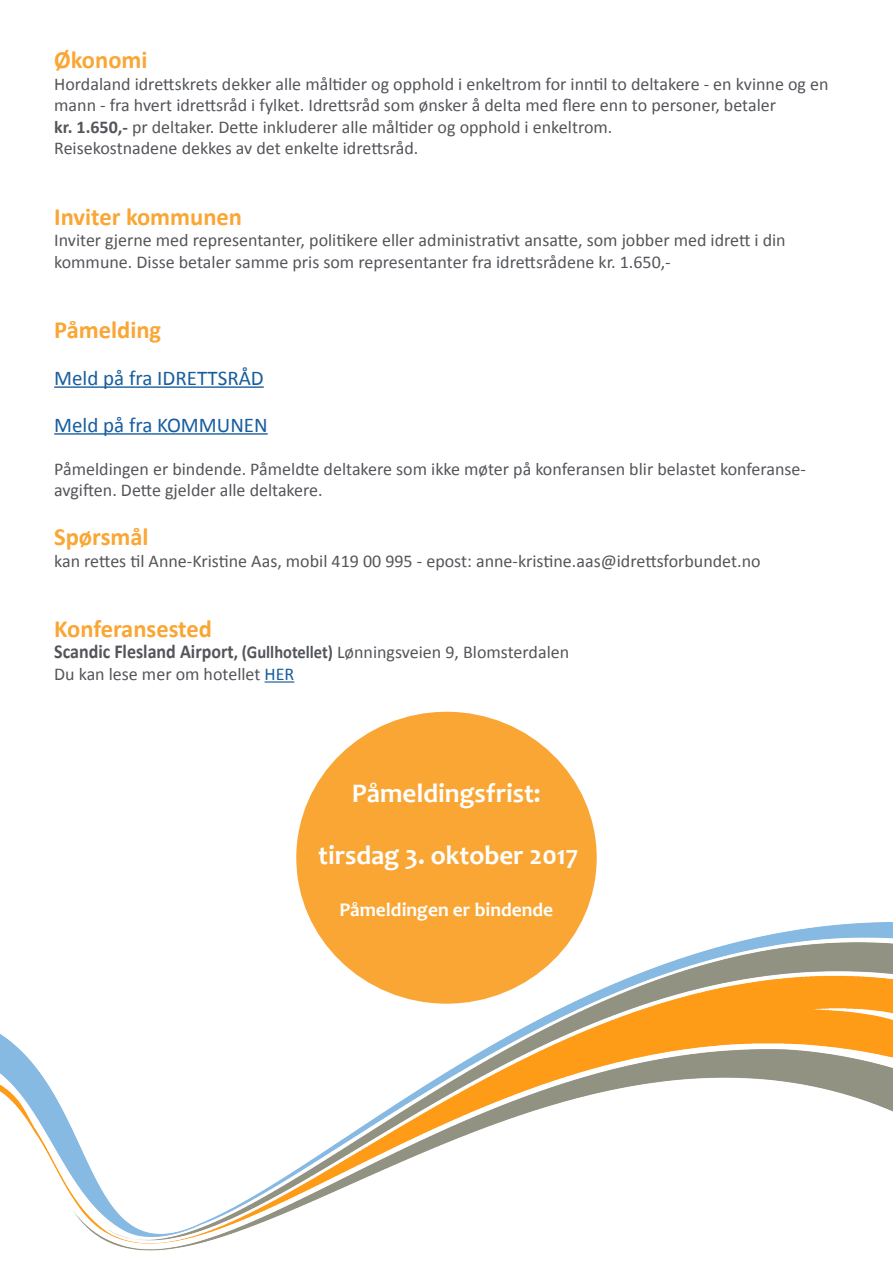
<style>
.page{position:relative;width:893px;height:1263px;background:#fff}
.page>*{position:absolute;margin:0;border:0;box-sizing:border-box;transform-origin:0 0}
.t1{font:700 27px "Candara";color:#fff}
.t2{font:700 24.75px "Calibri";color:#faa634}
.t3{font:21px "Calibri";color:#175d9e}
.t4{font:700 19.5px "Candara";color:#fff}
.t5{font:18px/21.6px "Calibri";color:#54555a}
.s1{font-weight:700}
.s2{font-weight:700;font-size:19.8px}
.s3{font-weight:700;font-size:18.15px}
.s4{color:#175d9e}
</style>
<div class="page">
<hr style="left:54px;top:386px;width:210px;height:2px;background:#175d9e">
<hr style="left:54px;top:433px;width:214px;height:2px;background:#175d9e">
<hr style="left:265px;top:681px;width:29px;height:2px;background:#175d9e">
<div style="left:296px;top:712px;width:301px;height:292px;background:#faa634;border-radius:50%"></div>
<img style="left:0;top:923px;width:893px;height:328px">
<p class="t2" style="left:54px;top:42px;width:95px">Økonomi</p>
<p class="t5" style="left:54px;top:72px;width:776px">Hordaland idrettskrets dekker alle måltider og opphold i enkeltrom for inntil to deltakere - en kvinne og en mann - fra hvert idrettsråd i fylket. Idrettsråd som ønsker å delta med flere enn to personer, betaler<br><span class="s1">kr. 1.650,-</span> pr deltaker. Dette inkluderer alle måltider og opphold i enkeltrom.</p>
<p class="t5" style="left:54px;top:137px;width:366px">Reisekostnadene dekkes av det enkelte idrettsråd.</p>
<p class="t2" style="left:54px;top:199px;width:189px">Inviter kommunen</p>
<p class="t5" style="left:54px;top:229px;width:733px">Inviter gjerne med representanter, politikere eller administrativt ansatte, som jobber med idrett i din kommune. Disse betaler samme pris som representanter fra idrettsrådene kr. 1.650,-</p>
<p class="t2" style="left:54px;top:312px;width:108px">Påmelding</p>
<p class="t3" style="left:54px;top:363px;width:211px">Meld på fra IDRETTSRÅD</p>
<p class="t3" style="left:54px;top:410px;width:215px">Meld på fra KOMMUNEN</p>
<p class="t5" style="left:54px;top:457px;width:753px">Påmeldingen er bindende. Påmeldte deltakere som ikke møter på konferansen blir belastet konferanse&shy;avgiften. Dette gjelder alle deltakere.</p>
<p class="t2" style="left:54px;top:519px;width:96px">Spørsmål</p>
<p class="t5" style="left:54px;top:549px;width:708px">kan rettes til Anne-Kristine Aas, mobil 419 00 995 - epost: anne-kristine.aas@idrettsforbundet.no</p>
<p class="t2" style="left:54px;top:611px;width:159px">Konferansested</p>
<p class="t5" style="left:54px;top:641px;width:516px"><span class="s2">Scandic Flesland Airport</span><span class="s3">, (Gullhotellet)</span> Lønningsveien 9, Blomsterdalen</p>
<p class="t5" style="left:54px;top:663px;width:242px">Du kan lese mer om hotellet <span class="s4">HER</span></p>
<p class="t1" style="left:352px;top:777px;width:190px">Påmeldingsfrist:</p>
<p class="t1" style="left:318px;top:838px;width:262px">tirsdag 3. oktober 2017</p>
<p class="t4" style="left:339px;top:897px;width:215px">Påmeldingen er bindende</p>
</div>
